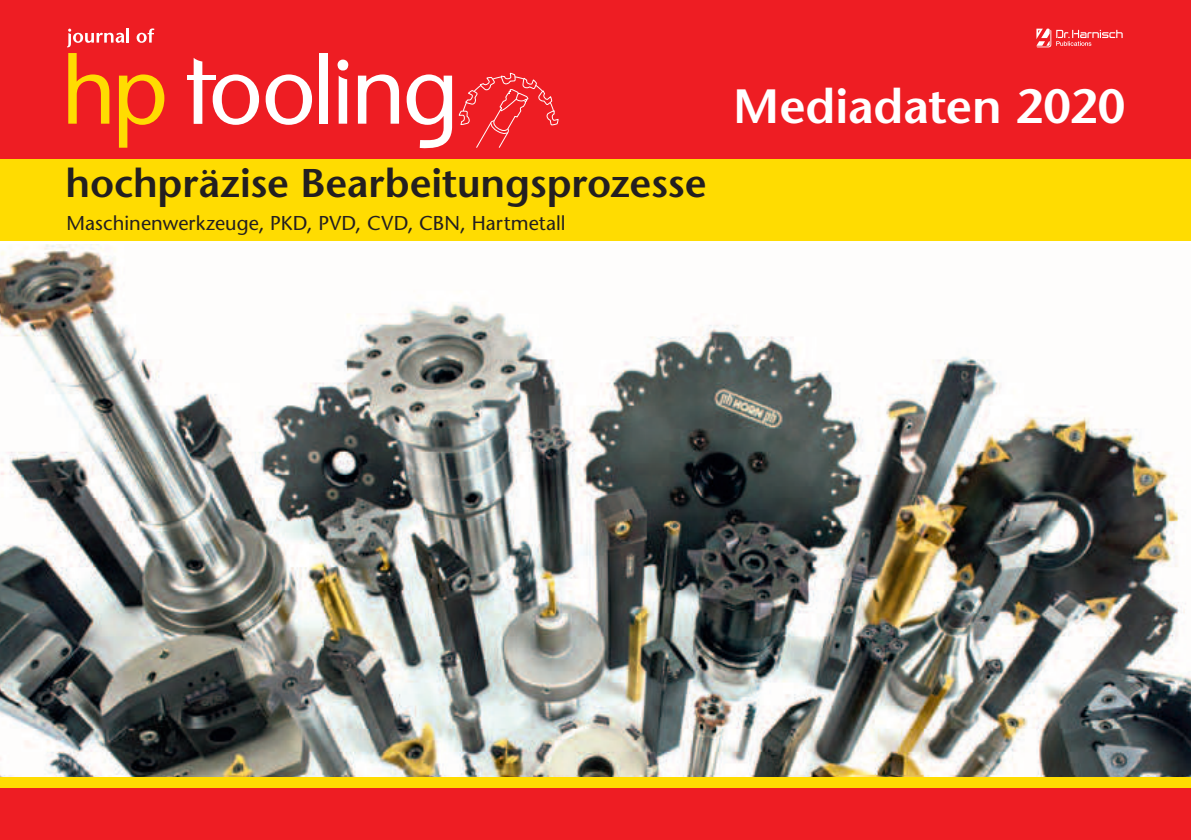
<style>
.page{position:relative;width:1191px;height:840px;background:#fff}
.page>*{position:absolute;margin:0;border:0;box-sizing:border-box;transform-origin:0 0}
.t1{font:600 48px "Stone Sans";letter-spacing:-.005em;color:#fff}
.t2{font:600 40px "Stone Sans";letter-spacing:-.005em;color:#231f20}
.t3{font:20px "Stone Sans";letter-spacing:.005em;color:#231f20}
</style>
<div class="page">
<div style="left:0;top:156px;width:1191px;height:84px;background:#ffdc01"></div>
<div style="left:0;top:0;width:1191px;height:159px;background:#ee1d23"></div>
<svg style="left:458px;top:72px;width:101px;height:76px"></svg>
<svg style="left:68px;top:53px;width:41px;height:71px"></svg>
<svg style="left:119px;top:74px;width:45px;height:74px"></svg>
<svg style="left:213px;top:74px;width:46px;height:51px"></svg>
<svg style="left:266px;top:74px;width:46px;height:51px"></svg>
<div style="left:319px;top:53px;width:9px;height:71px;background:#fff"></div>
<div style="left:337px;top:60px;width:11px;height:10px;background:#fff;border-radius:50%"></div>
<svg style="left:358px;top:74px;width:41px;height:50px"></svg>
<svg style="left:406px;top:74px;width:46px;height:75px"></svg>
<hr style="left:187px;top:76px;width:28px;height:4px;background:#fff">
<svg style="left:194px;top:58px;width:8px;height:66px"></svg>
<svg style="left:339px;top:76px;width:8px;height:48px"></svg>
<svg style="left:67px;top:29px;width:57px;height:18px"></svg>
<hr style="left:126px;top:28px;width:3px;height:15px;background:#fff">
<svg style="left:137px;top:28px;width:17px;height:15px"></svg>
<svg style="left:1036px;top:29px;width:86px;height:18px"></svg>
<img style="left:0;top:244px;width:1191px;height:533px">
<div style="left:0;top:777px;width:1191px;height:17px;background:#ffdc01"></div>
<div style="left:0;top:788px;width:1191px;height:51px;background:#ee1d23"></div>
<h2 class="t2" style="left:65px;top:158px;width:642px">hochpräzise Bearbeitungsprozesse</h2>
<p class="t3" style="left:66px;top:210px;width:500px">Maschinenwerkzeuge, PKD, PVD, CVD, CBN, Hartmetall</p>
<h1 class="t1" style="left:733px;top:77px;width:393px">Mediadaten 2020</h1>
</div>
